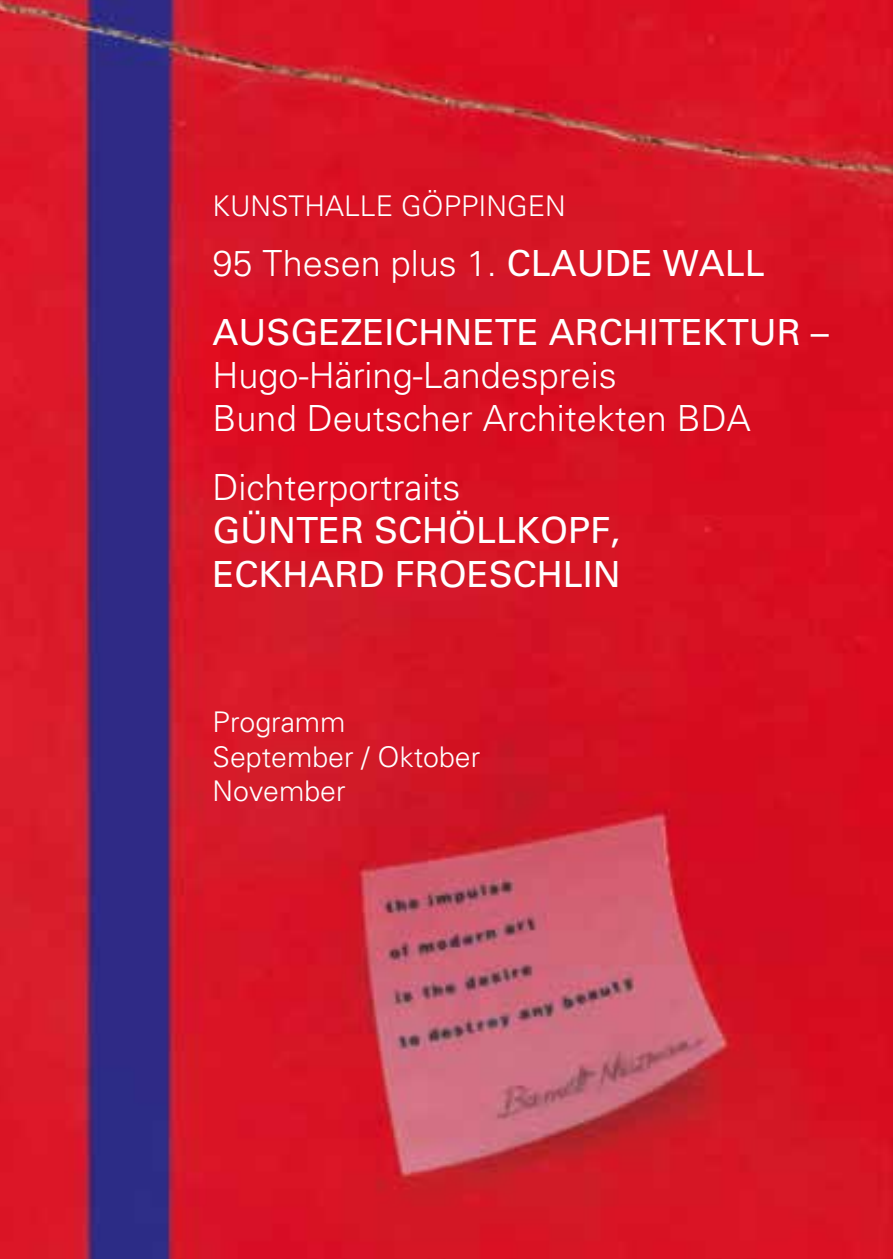
<style>
.page{position:relative;width:893px;height:1259px;background:#fff}
.page>*{position:absolute;margin:0;border:0;box-sizing:border-box;transform-origin:0 0}
.t1{font:300 36px/43.2px "Univers LT Pro 45";color:#fff}
.t2{font:36px/43.2px "Univers LT Pro 55 Roman";color:#fff}
.t3{font:300 28.5px/34.2px "Univers LT Pro 45";color:#fff}
.s1{font-family:"Univers LT Pro 55 Roman";font-weight:400}
</style>
<div class="page">
<img style="left:0;top:0;width:893px;height:1259px">
<p class="t3" style="left:213px;top:189px;width:355px">KUNSTHALLE GÖPPINGEN</p>
<p class="t1" style="left:213px;top:242px;width:554px">95 Thesen plus 1. <span class="s1">CLAUDE WALL</span></p>
<p class="t2" style="left:213px;top:311px;width:618px">AUSGEZEICHNETE ARCHITEKTUR –</p>
<p class="t1" style="left:213px;top:354px;width:540px">Hugo-Häring-Landespreis<br>Bund Deutscher Architekten BDA</p>
<p class="t1" style="left:213px;top:466px;width:249px">Dichterportraits</p>
<p class="t2" style="left:213px;top:509px;width:410px">GÜNTER SCHÖLLKOPF,<br>ECKHARD FROESCHLIN</p>
<p class="t3" style="left:213px;top:705px;width:269px">Programm<br>September / Oktober<br>November</p>
</div>
